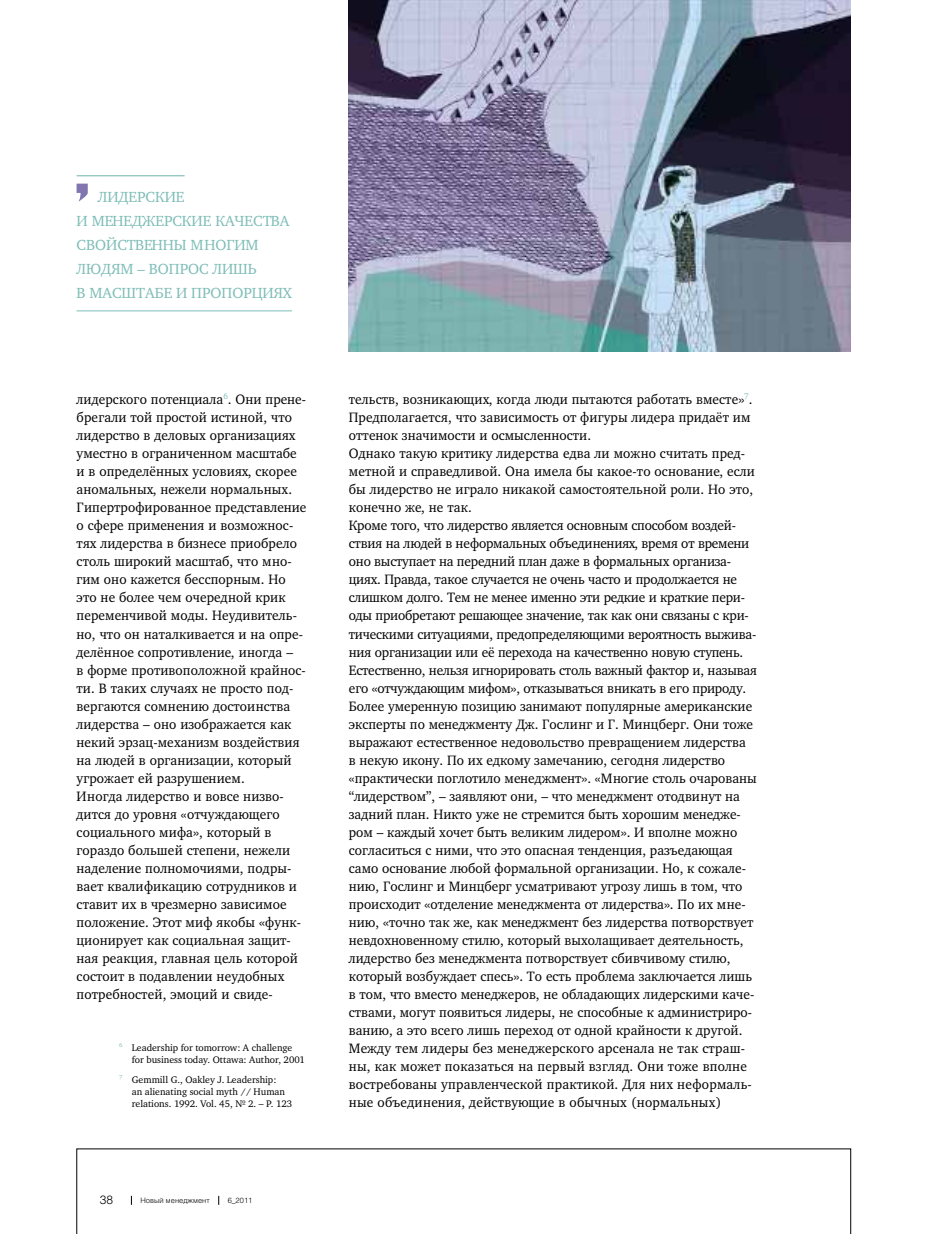
<style>
.page{position:relative;width:936px;height:1234px;background:#fff}
.page>*{position:absolute;margin:0;border:0;box-sizing:border-box;transform-origin:0 0}
.t1{font:15px/24px "Charter C";letter-spacing:.135em;color:#7dbdb7}
.t2{font:13.95px/18px "Charter C";color:#000;scale:.96 1}
.t3{font:300 12px "Helios";color:#000}
.t4{font:9.75px/12px "Charter C";color:#000}
.t5{font:300 7.5px "Helios";color:#000}
</style>
<div class="page">
<img style="left:349px;top:0;width:501px;height:351px">
<hr style="left:77px;top:175px;width:107px;height:1px;background:#7dbdb7">
<hr style="left:77px;top:310px;width:215px;height:1px;background:#7dbdb7">
<svg style="left:77px;top:183px;width:11px;height:19px"></svg>
<svg style="left:77px;top:1148px;width:773px;height:85px"></svg>
<p class="t1" style="left:77px;top:185px;width:187px;text-indent:21px">лидерские<br>и менеджерские качества сво</p>
<p class="t1" style="left:106px;top:233px;width:97px">йственны мно</p>
<p class="t1" style="left:226px;top:233px;width:21px">гим</p>
<p class="t1" style="left:77px;top:257px;width:84px">людям – воп</p>
<p class="t1" style="left:180px;top:257px;width:79px">рос лишь</p>
<p class="t1" style="left:77px;top:281px;width:25px">в мас</p>
<p class="t1" style="left:122px;top:281px;width:101px">штабе и пропо</p>
<p class="t1" style="left:243px;top:281px;width:49px">рциях</p>
<p class="t2" style="left:77px;top:391px;width:241px">лидерского потенциала<sup>6</sup>. Они прене&shy;брегали той простой истиной, что лидерство в деловых организациях уместно в ограниченном масштабе и в определённых условиях, скорее аномальных, нежели нормальных.<br>Гипертрофированное представление о сфере применения и возможнос&shy;тях лидерства в бизнесе приобрело столь широкий масштаб, что мно&shy;гим оно кажется бесспорным. Но это не более чем очередной крик переменчивой моды. Неудивитель&shy;но, что он наталкивается и на опре&shy;делённое сопротивление, иногда –<br>в форме противоположной крайнос&shy;ти. В таких случаях не просто под&shy;вергаются сомнению достоинства лидерства – оно изображается как некий эрзац-механизм воздействия на людей в организации, который угрожает ей разрушением.<br>Иногда лидерство и вовсе низво&shy;дится до уровня «отчуждающего социального мифа», который в гораздо большей степени, нежели наделение полномочиями, подры&shy;вает квалификацию сотрудников и ставит их в чрезмерно зависимое положение. Этот миф якобы «функ&shy;ционирует как социальная защит&shy;ная реакция, главная цель которой состоит в подавлении неудобных потребностей, эмоций и свиде-</p>
<p class="t4" style="left:132px;top:1041px;width:175px;text-indent:-13px"><sup>6</sup> Leadership for tomorrow: A challenge for business today. Ottawa: Author, 2001</p>
<p class="t4" style="left:132px;top:1073px;width:162px;text-indent:-13px"><sup>7</sup> Gemmill G., Oakley J. Leadership:<br>an alienating social myth // Human relations. 1992. Vol. 45, № 2. – P. 123</p>
<p class="t3" style="left:100px;top:1192px;width:15px">38</p>
<p class="t5" style="left:140px;top:1195px;width:71px">Новый менеджмент</p>
<p class="t5" style="left:228px;top:1195px;width:26px">6_2011</p>
<p class="t2" style="left:349px;top:391px;width:426px">тельств, возникающих, когда люди пытаются работать вместе»<sup>7</sup>.<br>Предполагается, что зависимость от фигуры лидера придаёт им оттенок значимости и осмысленности.<br>Однако такую критику лидерства едва ли можно считать пред&shy;метной и справедливой. Она имела бы какое-то основание, если бы лидерство не играло никакой самостоятельной роли. Но это, конечно же, не так.<br>Кроме того, что лидерство является основным способом воздей&shy;ствия на людей в неформальных объединениях, время от времени оно выступает на передний план даже в формальных организа&shy;циях. Правда, такое случается не очень часто и продолжается не слишком долго. Тем не менее именно эти редкие и краткие пери&shy;оды приобретают решающее значение, так как они связаны с кри&shy;тическими ситуациями, предопределяющими вероятность выжива&shy;ния организации или её перехода на качественно новую ступень.<br>Естественно, нельзя игнорировать столь важный фактор и, называя его «отчуждающим мифом», отказываться вникать в его природу.<br>Более умеренную позицию занимают популярные американские эксперты по менеджменту Дж. Гослинг и Г. Минцберг. Они тоже выражают естественное недовольство превращением лидерства<br>в некую икону. По их едкому замечанию, сегодня лидерство «практически поглотило менеджмент». «Многие столь очарованы “лидерством”, – заявляют они, – что менеджмент отодвинут на задний план. Никто уже не стремится быть хорошим менедже&shy;ром – каждый хочет быть великим лидером». И вполне можно согласиться с ними, что это опасная тенденция, разъедающая само основание любой формальной организации. Но, к сожале&shy;нию, Гослинг и Минцберг усматривают угрозу лишь в том, что происходит «отделение менеджмента от лидерства». По их мне&shy;нию, «точно так же, как менеджмент без лидерства потворствует невдохновенному стилю, который выхолащивает деятельность, лидерство без менеджмента потворствует сбивчивому стилю, который возбуждает спесь». То есть проблема заключается лишь в том, что вместо менеджеров, не обладающих лидерскими каче&shy;ствами, могут появиться лидеры, не способные к администриро&shy;ванию, а это всего лишь переход от одной крайности к другой.<br>Между тем лидеры без менеджерского арсенала не так страш&shy;ны, как может показаться на первый взгляд. Они тоже вполне востребованы управленческой практикой. Для них неформаль&shy;ные объединения, действующие в обычных (нормальных)</p>
</div>
